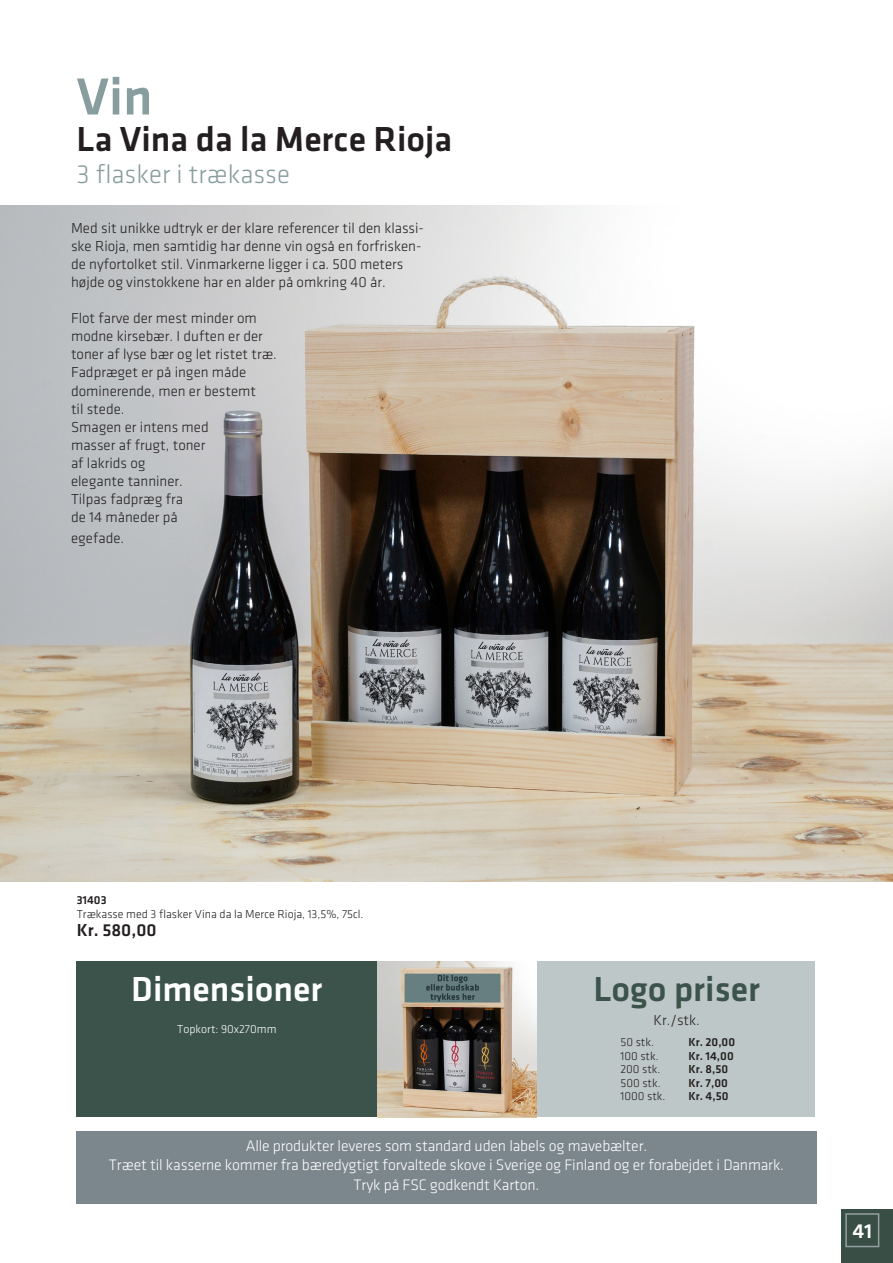
<style>
.page{position:relative;width:893px;height:1263px;background:#fff}
.page>*{position:absolute;margin:0;border:0;box-sizing:border-box;transform-origin:0 0}
.brød{font:500 54px "Klavika";color:#889d9e}
.brød-2{font:500 36px "Klavika";color:#231f20}
.brød-3{font:500 36px "Klavika";color:#fff}
.brød-4{font:500 36px "Klavika";color:#3b534b}
.brød-5{font:300 27px "Klavika";color:#889d9e}
.t1{font:500 21px "Klavika";color:#fff}
.t2{font:500 18px "Klavika";color:#231f20}
.brød-6{font:300 15.75px "Klavika";letter-spacing:-.01em;color:#fff}
.brød-7{font:300 15px/18px "Klavika";color:#231f20}
.brød-8{font:300 12px "Klavika";color:#231f20}
.brød-9{font:500 12px "Klavika";color:#231f20}
.t3{font:300 12px "Klavika";color:#fff}
</style>
<div class="page">
<div style="left:841px;top:1209px;width:52px;height:54px;background:#394f46"></div>
<div style="left:845px;top:1213px;width:34px;height:34px;border:2px solid #94a0a0"></div>
<div style="left:77px;top:1131px;width:740px;height:72px;background:#7b868d"></div>
<div style="left:77px;top:962px;width:438px;height:155px;background:#3b534b"></div>
<div style="left:506px;top:962px;width:309px;height:155px;background:#bec7c7"></div>
<img style="left:377px;top:962px;width:159px;height:155px">
<img style="left:0;top:206px;width:893px;height:675px">
<p class="brød" style="left:77px;top:68px;width:77px">Vin</p>
<p class="brød-2" style="left:77px;top:119px;width:377px">La Vina da la Merce Rioja</p>
<p class="brød-5" style="left:77px;top:160px;width:215px">3 flasker i trækasse</p>
<p class="brød-7" style="left:71px;top:220px;width:354px">Med sit unikke udtryk er der klare referencer til den klassi&shy;ske Rioja, men samtidig har denne vin også en forfrisken&shy;de nyfortolket stil. Vinmarkerne ligger i ca. 500 meters højde og vinstokkene har en alder på omkring 40 år.</p>
<p class="brød-7" style="left:71px;top:310px;width:187px">Flot farve der mest minder om</p>
<p class="brød-7" style="left:71px;top:328px;width:193px">modne kirsebær. I duften er der</p>
<p class="brød-7" style="left:71px;top:346px;width:207px">toner af lyse bær og let ristet træ.</p>
<p class="brød-7" style="left:71px;top:364px;width:177px">Fadpræget er på ingen måde</p>
<p class="brød-7" style="left:71px;top:382px;width:187px">dominerende, men er bestemt</p>
<p class="brød-7" style="left:71px;top:400px;width:55px">til stede.</p>
<p class="brød-7" style="left:71px;top:418px;width:139px">Smagen er intens med</p>
<p class="brød-7" style="left:71px;top:436px;width:136px">masser af frugt, toner</p>
<p class="brød-7" style="left:71px;top:454px;width:76px">af lakrids og</p>
<p class="brød-7" style="left:71px;top:472px;width:113px">elegante tanniner.</p>
<p class="brød-7" style="left:71px;top:490px;width:113px">Tilpas fadpræg fra</p>
<p class="brød-7" style="left:71px;top:506px;width:108px;line-height:21.6px">de 14 måneder på egefade.</p>
<p class="brød-9" style="left:77px;top:894px;width:31px">31403</p>
<p class="brød-8" style="left:77px;top:907px;width:288px">Trækasse med 3 flasker Vina da la Merce Rioja, 13,5%, 75cl.</p>
<p class="t2" style="left:77px;top:920px;width:81px">Kr. 580,00</p>
<p class="brød-3" style="left:131px;top:970px;width:193px">Dimensioner</p>
<p class="t3" style="left:177px;top:1023px;width:101px">Topkort: 90x270mm</p>
<p class="brød-4" style="left:593px;top:970px;width:168px">Logo priser</p>
<p class="brød-8" style="left:620px;top:1036px;width:35px">50 stk.</p>
<p class="brød-9" style="left:688px;top:1036px;width:48px">Kr. 20,00</p>
<p class="brød-8" style="left:620px;top:1050px;width:40px">100 stk.</p>
<p class="brød-9" style="left:688px;top:1049px;width:47px">Kr. 14,00</p>
<p class="brød-8" style="left:620px;top:1063px;width:42px">200 stk.</p>
<p class="brød-9" style="left:688px;top:1063px;width:41px">Kr. 8,50</p>
<p class="brød-8" style="left:620px;top:1077px;width:42px">500 stk.</p>
<p class="brød-9" style="left:688px;top:1076px;width:41px">Kr. 7,00</p>
<p class="brød-8" style="left:620px;top:1090px;width:46px">1000 stk.</p>
<p class="brød-9" style="left:688px;top:1090px;width:41px">Kr. 4,50</p>
<p class="brød-7" style="left:654px;top:1011px;width:48px">Kr./stk.</p>
<p class="brød-6" style="left:246px;top:1137px;width:403px">Alle produkter leveres som standard uden labels og mavebælter.</p>
<p class="brød-6" style="left:109px;top:1157px;width:677px">Træet til kasserne kommer fra bæredygtigt forvaltede skove i Sverige og Finland og er forabejdet i Danmark.</p>
<p class="brød-6" style="left:354px;top:1176px;width:187px">Tryk på FSC godkendt Karton.</p>
<h3 class="t1" style="left:852px;top:1219px;width:21px">41</h3>
</div>
